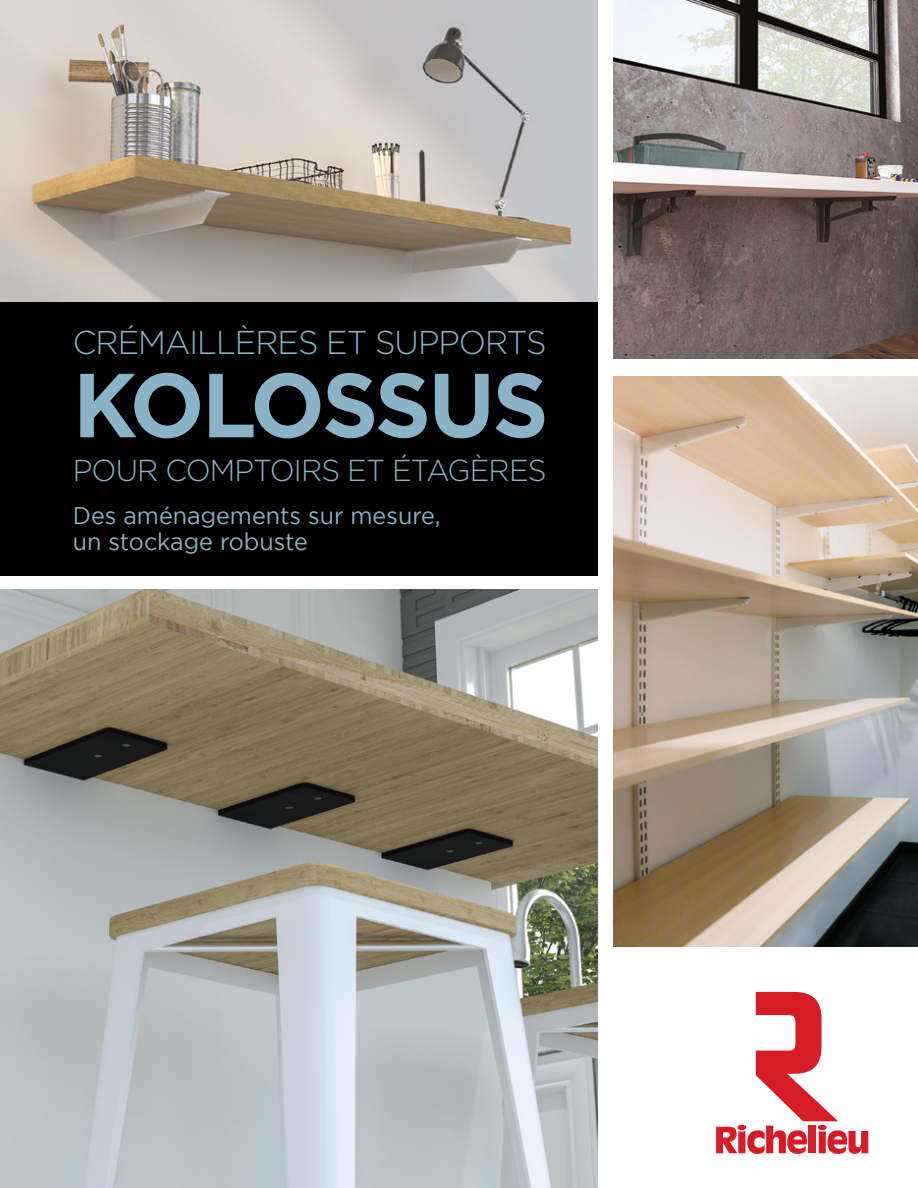
<style>
.page{position:relative;width:918px;height:1188px;background:#fff}
.page>*{position:absolute;margin:0;border:0;box-sizing:border-box;transform-origin:0 0}
.t1{font:700 90.75px "Gotham";letter-spacing:-.035em;color:#8ab3c7}
.t2{font:300 33px "Gotham";letter-spacing:-.03em;color:#8ab3c7}
.t3{font:300 30.3px "Gotham";letter-spacing:-.03em;color:#8ab3c7}
.t4{font:24px/25.5px "Gotham";color:#8ab3c7}
</style>
<div class="page">
<img style="left:0;top:590px;width:597px;height:598px">
<img style="left:0;top:0;width:597px;height:302px">
<img style="left:613px;top:0;width:305px;height:359px">
<img style="left:613px;top:377px;width:305px;height:570px">
<svg style="left:716px;top:992px;width:152px;height:162px"></svg>
<div style="left:0;top:302px;width:597px;height:273px;background:#000"></div>
<h2 class="t2" style="left:73px;top:321px;width:475px">CRÉMAILLÈRES ET SUPPORTS</h2>
<h1 class="t1" style="left:73px;top:345px;width:477px">KOLOSSUS</h1>
<p class="t3" style="left:73px;top:451px;width:475px">POUR COMPTOIRS ET ÉTAGÈRES</p>
<p class="t4" style="left:73px;top:503px;width:369px">Des aménagements sur mesure, un stockage robuste</p>
</div>
